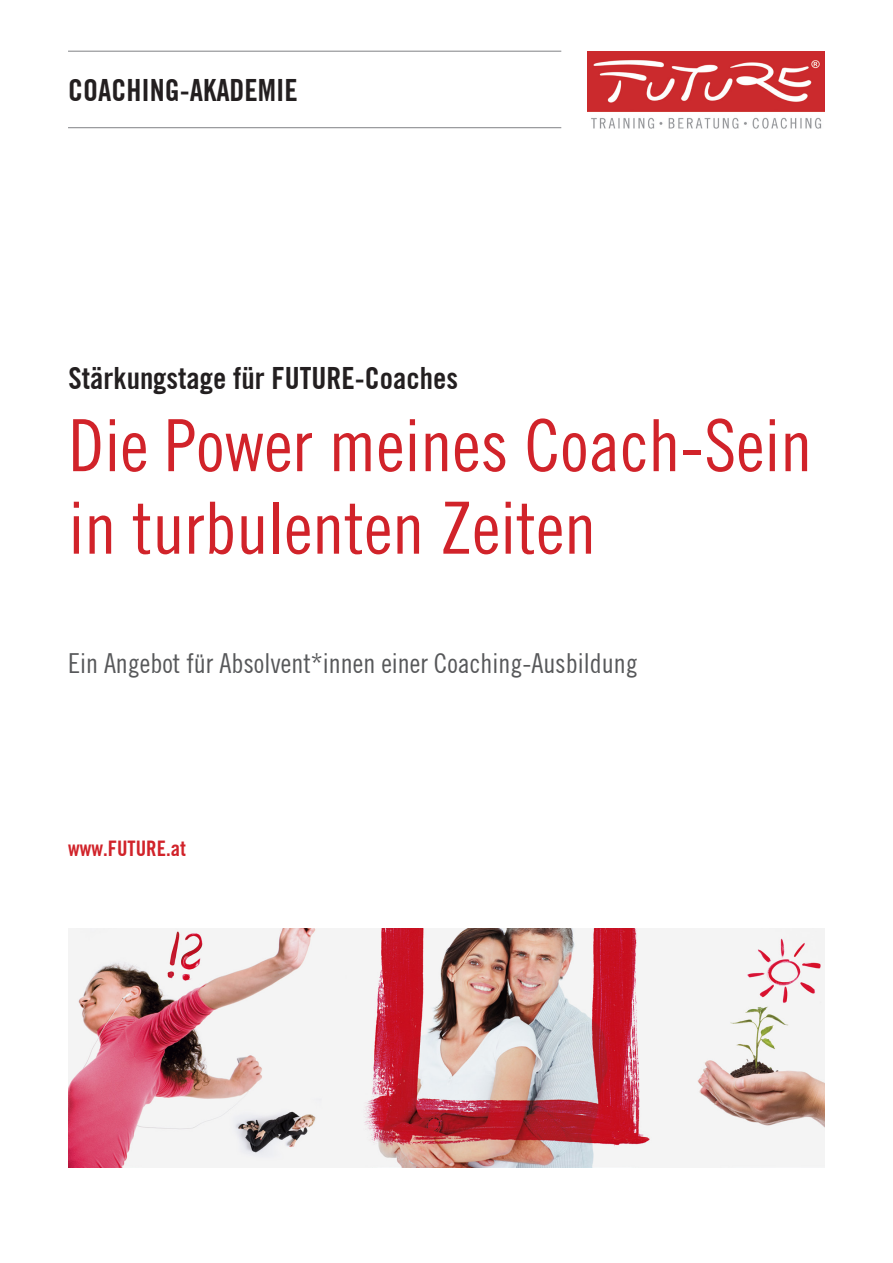
<style>
.page{position:relative;width:893px;height:1263px;background:#fff}
.page>*{position:absolute;margin:0;border:0;box-sizing:border-box;transform-origin:0 0}
.Headline2{font:72px "Future C Copy";color:#d1232a}
.Headline2-2{font:30px "Future B Bold";color:#231f20}
.Headline{font:30px "Future B Bold";color:#231f20}
.Headline2-3{font:27px "Future";color:#57585a}
.t1{font:21px "Future B Bold";color:#d1232a}
</style>
<div class="page">
<hr style="left:68px;top:51px;width:493px;height:1px;background:#808285">
<hr style="left:68px;top:127px;width:493px;height:1px;background:#808285">
<img style="left:588px;top:51px;width:237px;height:78px">
<img style="left:68px;top:928px;width:757px;height:240px">
<p class="Headline" style="left:68px;top:72px;width:231px">COACHING-AKADEMIE</p>
<p class="Headline2-2" style="left:68px;top:360px;width:391px">Stärkungstage für FUTURE-Coaches</p>
<p class="Headline2" style="left:68px;top:403px;width:745px">Die Power meines Coach-Sein</p>
<p class="Headline2" style="left:68px;top:485px;width:529px">in turbulenten Zeiten</p>
<p class="Headline2-3" style="left:68px;top:648px;width:571px">Ein Angebot für Absolvent*innen einer Coaching-Ausbildung</p>
<p class="t1" style="left:68px;top:836px;width:119px">www.FUTURE.at</p>
</div>
